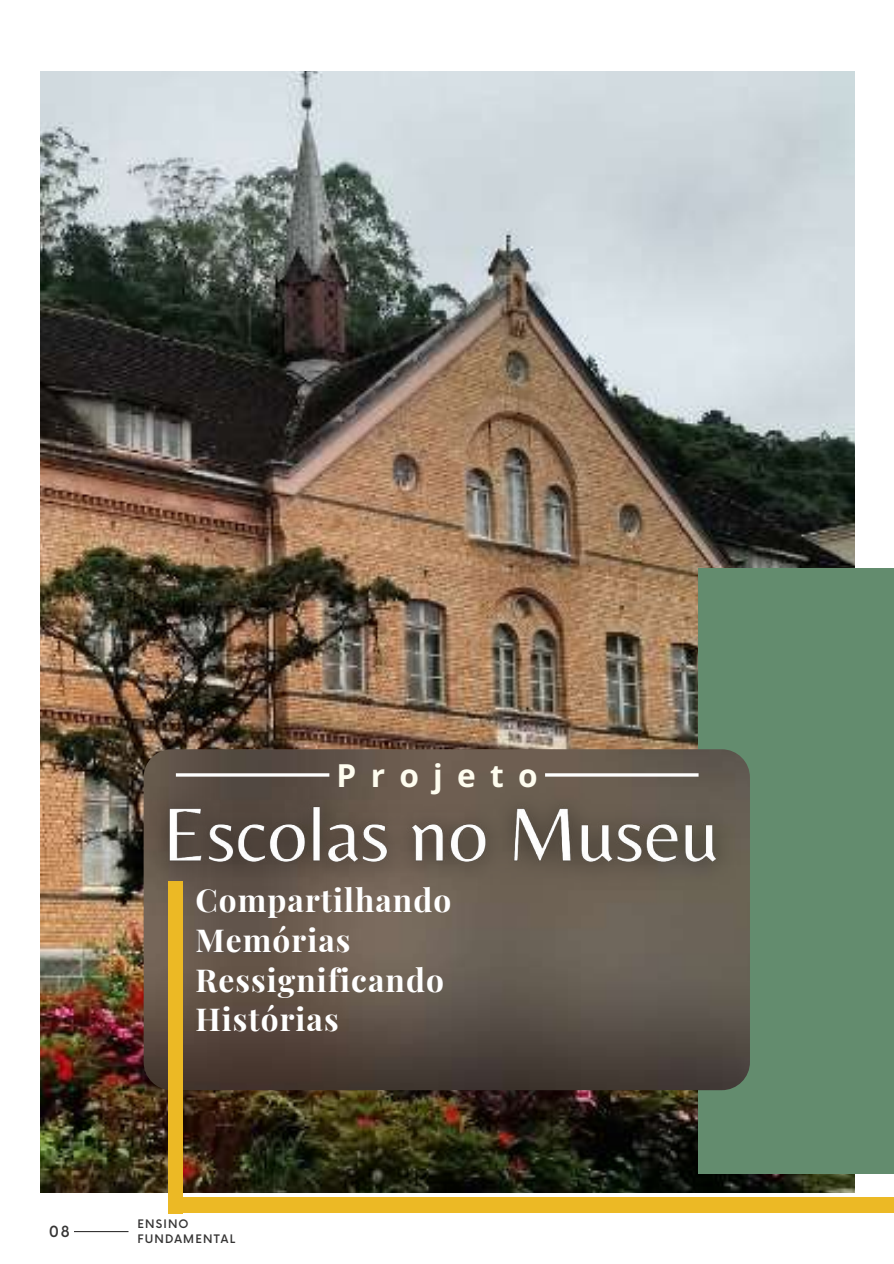
<style>
.page{position:relative;width:894px;height:1264px;background:#fff}
.page>*{position:absolute;margin:0;border:0;box-sizing:border-box;transform-origin:0 0}
.t1{font:700 31.65px/39.8px "Playfair Display";letter-spacing:.035em;color:#fff}
.t2{font:700 31.65px "Open Sans";letter-spacing:.45em;color:#fefdef}
.t3{font:500 15px "Now";color:#363535}
.t4{font:500 11.4px/15.5px "Now";letter-spacing:.1em;color:#363535}
</style>
<div class="page">
<img style="left:40px;top:71px;width:813px;height:1121px">
<div style="left:698px;top:568px;width:195px;height:606px;background:#638c6e"></div>
<img style="left:143px;top:749px;width:606px;height:341px;border-radius:28px">
<hr style="left:176px;top:773px;width:153px;height:3px;background:#fff">
<hr style="left:545px;top:773px;width:153px;height:3px;background:#fff">
<div style="left:169px;top:881px;width:14px;height:332px;background:#ecb925"></div>
<img style="left:136px;top:775px;width:614px;height:125px">
<div style="left:169px;top:1197px;width:724px;height:16px;background:#ecb925"></div>
<hr style="left:74px;top:1230px;width:54px;height:2px;background:#363535">
<p class="t2" style="left:336px;top:753px;width:203px">Projeto</p>
<p class="t1" style="left:195px;top:879px;width:257px">Compartilhando<br>Memórias<br>Ressignificando<br>Histórias</p>
<p class="t3" style="left:49px;top:1223px;width:22px">08</p>
<p class="t4" style="left:137px;top:1216px;width:99px">ENSINO<br>FUNDAMENTAL</p>
</div>
